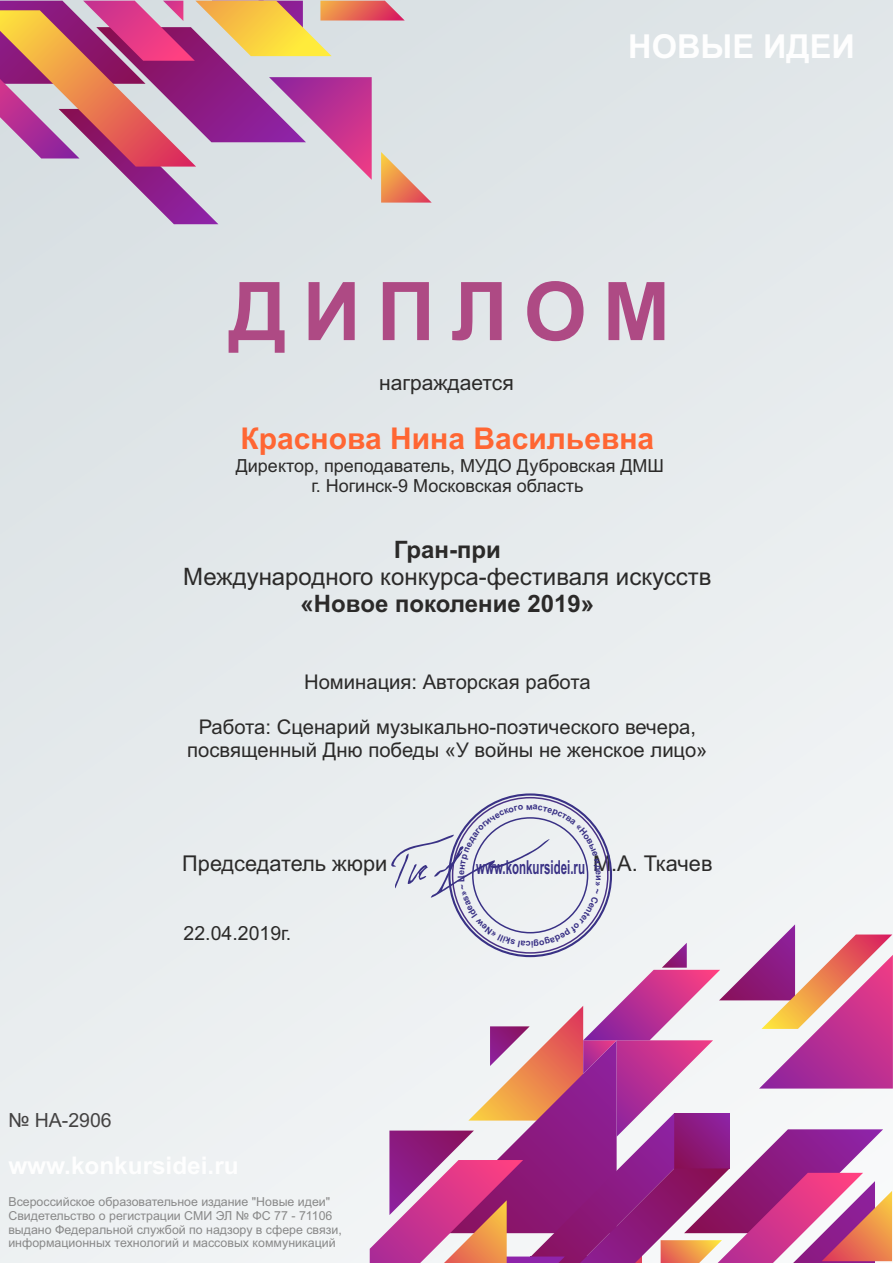
<style>
.page{position:relative;width:893px;height:1263px;background:#e5eaec}
.page>*{position:absolute;margin:0;border:0;box-sizing:border-box;transform-origin:0 0}
.t1{font:700 81px "Arial";letter-spacing:.195em;color:#ae4a84}
.t2{font:700 33px "Arial";color:#fefefe}
.t3{font:700 30px "Arial";color:#f63}
.t4{font:24px "Arial";color:#2b2a29}
.t5{font:700 24px "Arial";color:#2b2a29}
.t6{font:21.75px "Arial";color:#2b2a29}
.t7{font:21px "Arial";color:#2b2a29}
.t8{font:20.25px/22.6px "Arial";color:#2b2a29;text-align:center}
.t9{font:19.5px "Arial";color:#2b2a29}
.t10{font:19.5px "Arial";color:#434242}
.t11{font:700 19.2px "Arial";color:#393185;scale:.6 1}
.t12{font:18px/20.1px "Arial";color:#2b2a29;text-align:center}
.t13{font:12.3px/13.8px "Arial";color:#898989}
</style>
<div class="page">
<svg style="left:0;top:1px;width:432px;height:223px"></svg>
<svg style="left:370px;top:804px;width:523px;height:459px"></svg>
<h2 class="t2" style="left:628px;top:34px;width:228px">НОВЫЕ ИДЕИ</h2>
<h1 class="t1" style="left:229px;top:281px;width:443px">ДИПЛОМ</h1>
<h3 class="t7" style="left:379px;top:374px;width:136px">награждается</h3>
<h3 class="t3" style="left:241px;top:428px;width:415px">Краснова Нина Васильевна</h3>
<h3 class="t12" style="left:236px;top:457px;width:430px">Директор, преподаватель, МУДО Дубровская ДМШ г. Ногинск-9 Московская область</h3>
<h3 class="t5" style="left:394px;top:540px;width:109px">Гран-при</h3>
<h3 class="t4" style="left:183px;top:567px;width:530px">Международного конкурса-фестиваля искусств</h3>
<h3 class="t5" style="left:301px;top:594px;width:295px">«Новое поколение 2019»</h3>
<h3 class="t8" style="left:304px;top:672px;width:288px">Номинация: Авторская работа</h3>
<h3 class="t8" style="left:187px;top:717px;width:522px">Работа: Сценарий музыкально-поэтического вечера, посвященный Дню победы «У войны не женское лицо»</h3>
<h3 class="t6" style="left:182px;top:855px;width:207px">Председатель жюри</h3>
<h3 class="t6" style="left:593px;top:855px;width:121px">М.А. Ткачев</h3>
<h3 class="t11" style="left:476px;top:860px;width:183px">www.konkursidei.ru</h3>
<h3 class="t10" style="left:8px;top:1113px;width:105px">№ НА-2906</h3>
<h3 class="t9" style="left:184px;top:926px;width:109px">22.04.2019г.</h3>
<p class="t13" style="left:8px;top:1196px;width:335px">Всероссийское образовательное издание "Новые идеи" Свидетельство о регистрации СМИ ЭЛ № ФС 77 - 71106 выдано Федеральной службой по надзору в сфере связи, информационных технологий и массовых коммуникаций</p>
</div>
